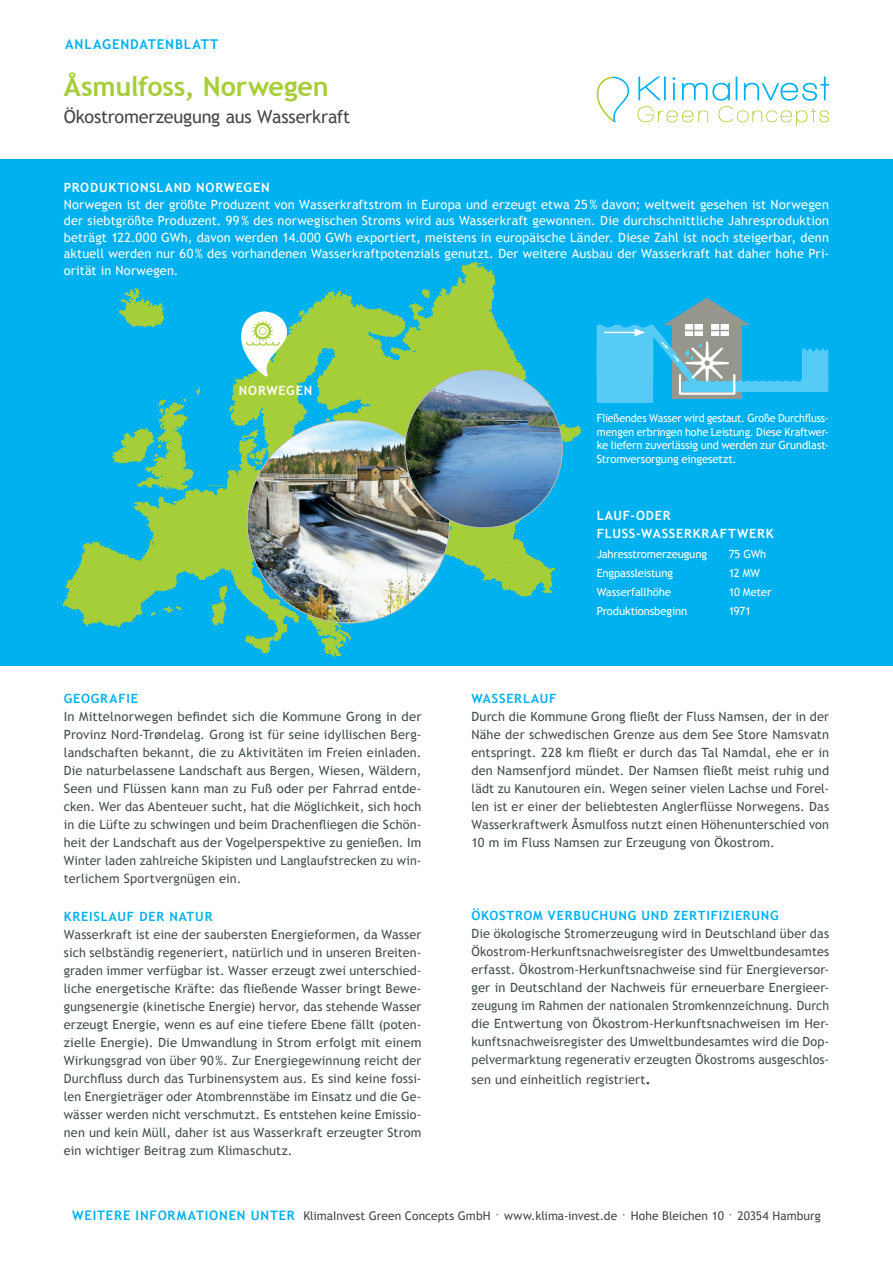
<style>
.page{position:relative;width:893px;height:1263px;background:#fff}
.page>*{position:absolute;margin:0;border:0;box-sizing:border-box;transform-origin:0 0}
.t1{font:700 27px "Trebuchet MS";letter-spacing:-.01em;color:#a6ce39}
.t2{font:18px "Trebuchet MS";letter-spacing:-.01em;color:#484647}
.t3{font:700 13.5px "Trebuchet MS";letter-spacing:.06em;color:#00b1ef}
.t4{font:12.75px/18px "Trebuchet MS";letter-spacing:.01em;color:#434e4e;text-align:justify}
.t5{font:12.75px/16.5px "Trebuchet MS";letter-spacing:.015em;color:#fff;text-align:justify}
.t6{font:700 12.75px "Trebuchet MS";letter-spacing:.06em;color:#00b1ef}
.t7{font:700 12.75px/18px "Trebuchet MS";letter-spacing:.06em;color:#fff}
.t8{font:12px "Trebuchet MS";color:#484647}
.t9{font:11.25px/13.5px "Trebuchet MS";letter-spacing:-.015em;color:#fff;text-align:justify;scale:.95 1}
.t10{font:11.25px "Trebuchet MS";letter-spacing:-.015em;color:#fff}
.s1{font-weight:700;font-size:15px;color:#484647}
.s2{font-weight:700;font-size:13.05px;color:#00b1ef}
</style>
<div class="page">
<div style="left:0;top:159px;width:893px;height:506px;background:#00b1ef"></div>
<svg style="left:451px;top:262px;width:130px;height:302px"></svg>
<svg style="left:465px;top:559px;width:91px;height:37px"></svg>
<svg style="left:638px;top:77px;width:191px;height:49px"></svg>
<svg style="left:597px;top:77px;width:32px;height:45px"></svg>
<img style="left:62px;top:288px;width:393px;height:369px">
<img style="left:405px;top:370px;width:157px;height:158px;border-radius:50%">
<svg style="left:597px;top:298px;width:231px;height:105px"></svg>
<p class="t3" style="left:65px;top:36px;width:155px">ANLAGENDATENBLATT</p>
<h1 class="t1" style="left:64px;top:70px;width:266px">Åsmulfoss, Norwegen</h1>
<h2 class="t2" style="left:64px;top:106px;width:288px">Ökostromerzeugung aus Wasserkraft</h2>
<p class="t7" style="left:64px;top:179px;width:207px">PRODUKTIONSLAND NORWEGEN</p>
<p class="t5" style="left:64px;top:196px;width:767px">Norwegen ist der größte Produzent von Wasserkraftstrom in Europa und erzeugt etwa 25 % davon; weltweit gesehen ist Norwegen der siebtgrößte Produzent. 99 % des norwegischen Stroms wird aus Wasserkraft gewonnen. Die durchschnittliche Jahresproduktion beträgt 122.000 GWh, davon werden 14.000 GWh exportiert, meistens in europäische Länder. Diese Zahl ist noch steigerbar, denn aktuell werden nur 60 % des vorhandenen Wasserkraftpotenzials genutzt. Der weitere Ausbau der Wasserkraft hat daher hohe Pri&shy;orität in Norwegen.</p>
<p class="t7" style="left:239px;top:381px;width:75px">NORWEGEN</p>
<p class="t6" style="left:64px;top:691px;width:76px">GEOGRAFIE</p>
<p class="t4" style="left:64px;top:708px;width:359px">In Mittelnorwegen befindet sich die Kommune Grong in der Provinz Nord-Trøndelag. Grong ist für seine idyllischen Berg&shy;landschaften bekannt, die zu Aktivitäten im Freien einladen.<br>Die naturbelassene Landschaft aus Bergen, Wiesen, Wäldern, Seen und Flüssen kann man zu Fuß oder per Fahrrad entde&shy;cken. Wer das Abenteuer sucht, hat die Möglichkeit, sich hoch in die Lüfte zu schwingen und beim Drachenfliegen die Schön&shy;heit der Landschaft aus der Vogelperspektive zu genießen. Im Winter laden zahlreiche Skipisten und Langlaufstrecken zu win&shy;terlichem Sportvergnügen ein.</p>
<p class="t6" style="left:64px;top:908px;width:150px">KREISLAUF DER NATUR</p>
<p class="t4" style="left:64px;top:925px;width:359px">Wasserkraft ist eine der saubersten Energieformen, da Wasser sich selbständig regeneriert, natürlich und in unseren Breiten&shy;graden immer verfügbar ist. Wasser erzeugt zwei unterschied&shy;liche energetische Kräfte: das fließende Wasser bringt Bewe&shy;gungsenergie (kinetische Energie) hervor, das stehende Wasser erzeugt Energie, wenn es auf eine tiefere Ebene fällt (poten&shy;zielle Energie). Die Umwandlung in Strom erfolgt mit einem Wirkungsgrad von über 90 %. Zur Energiegewinnung reicht der Durchfluss durch das Turbinensystem aus. Es sind keine fossi&shy;len Energieträger oder Atombrennstäbe im Einsatz und die Ge&shy;wässer werden nicht verschmutzt. Es entstehen keine Emissio&shy;nen und kein Müll, daher ist aus Wasserkraft erzeugter Strom ein wichtiger Beitrag zum Klimaschutz.</p>
<p class="t9" style="left:597px;top:411px;width:246px">Fließendes Wasser wird gestaut. Große Durchfluss&shy;mengen erbringen hohe Leistung. Diese Kraftwer&shy;ke liefern zuverlässig und werden zur Grundlast-Stromversorgung eingesetzt.</p>
<p class="t7" style="left:597px;top:506px;width:179px">LAUF-ODER<br>FLUSS-WASSERKRAFTWERK</p>
<p class="t10" style="left:597px;top:548px;width:112px">Jahresstromerzeugung</p>
<p class="t10" style="left:729px;top:548px;width:39px">75 GWh</p>
<p class="t10" style="left:597px;top:567px;width:78px">Engpassleistung</p>
<p class="t10" style="left:729px;top:567px;width:33px">12 MW</p>
<p class="t10" style="left:597px;top:586px;width:76px">Wasserfallhöhe</p>
<p class="t10" style="left:729px;top:586px;width:44px">10 Meter</p>
<p class="t10" style="left:597px;top:604px;width:92px">Produktionsbeginn</p>
<p class="t10" style="left:729px;top:604px;width:24px">1971</p>
<p class="t6" style="left:471px;top:691px;width:87px">WASSERLAUF</p>
<p class="t4" style="left:471px;top:708px;width:359px">Durch die Kommune Grong fließt der Fluss Namsen, der in der Nähe der schwedischen Grenze aus dem See Store Namsvatn entspringt. 228 km fließt er durch das Tal Namdal, ehe er in den Namsenfjord mündet. Der Namsen fließt meist ruhig und lädt zu Kanutouren ein. Wegen seiner vielen Lachse und Forel&shy;len ist er einer der beliebtesten Anglerflüsse Norwegens. Das Wasserkraftwerk Åsmulfoss nutzt einen Höhenunterschied von 10 m im Fluss Namsen zur Erzeugung von Ökostrom.</p>
<p class="t6" style="left:471px;top:908px;width:309px">ÖKOSTROM VERBUCHUNG UND ZERTIFIZIERUNG</p>
<p class="t4" style="left:471px;top:925px;width:359px">Die ökologische Stromerzeugung wird in Deutschland über das Ökostrom-Herkunftsnachweisregister des Umweltbundesamtes erfasst. Ökostrom-Herkunftsnachweise sind für Energieversor&shy;ger in Deutschland der Nachweis für erneuerbare Energieer&shy;zeugung im Rahmen der nationalen Stromkennzeichnung. Durch die Entwertung von Ökostrom-Herkunftsnachweisen im Her&shy;kunftsnachweisregister des Umweltbundesamtes wird die Dop&shy;pelvermarktung regenerativ erzeugten Ökostroms ausgeschlos-</p>
<p class="t4" style="left:471px;top:1070px;width:181px">sen und einheitlich registriert<span class="s1">.</span></p>
<p class="t8" style="left:72px;top:1209px;width:750px"><span class="s2">WEITERE INFORMATIONEN UNTER</span> KlimaInvest Green Concepts GmbH ˙ www.klima-invest.de ˙ Hohe Bleichen 10 ˙ 20354 Hamburg</p>
</div>
